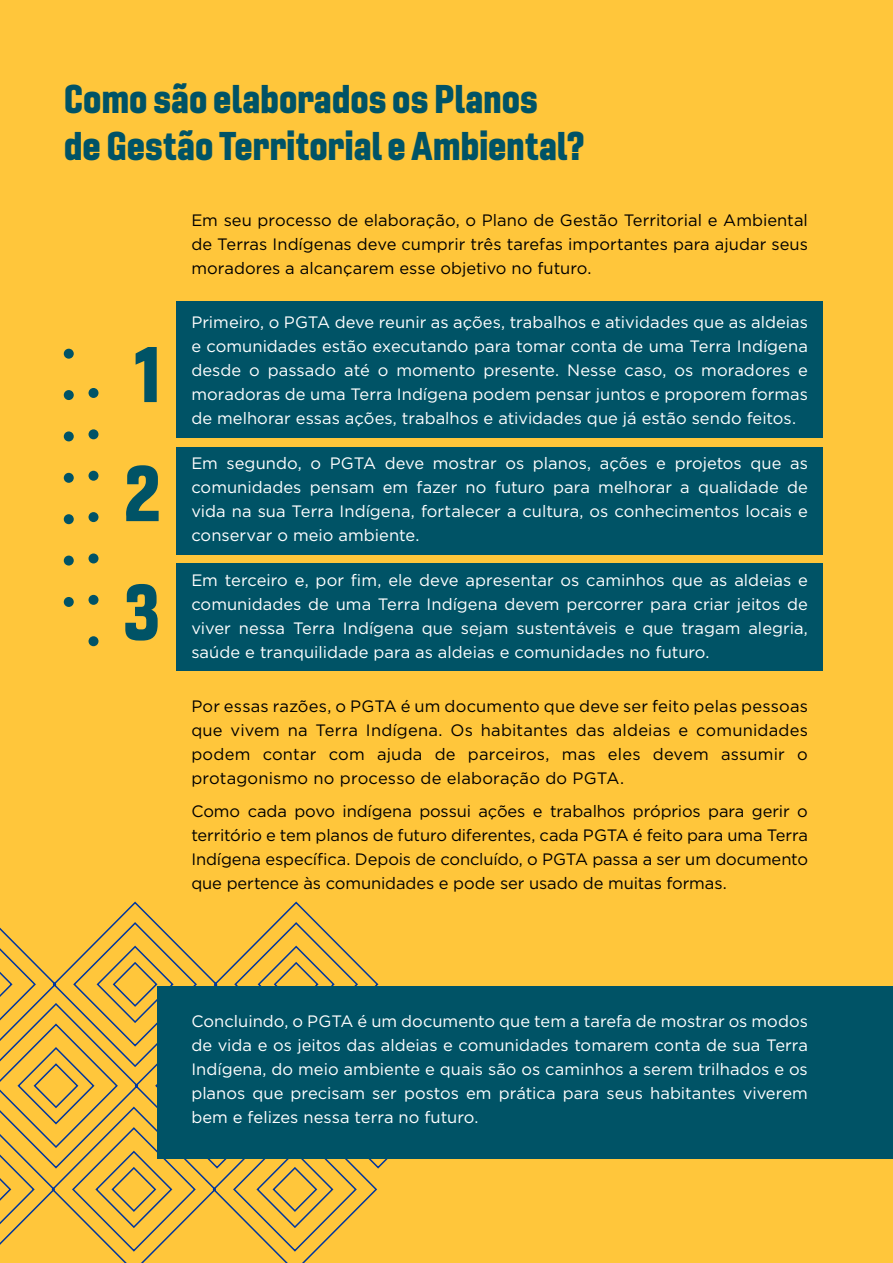
<style>
.page{position:relative;width:893px;height:1263px;background:#ffc63b}
.page>*{position:absolute;margin:0;border:0;box-sizing:border-box;transform-origin:0 0}
.t1{font:76.5px/118.8px "Gineso Con Bla";color:#005366;text-align:justify}
.t2{font:39px/46.8px "Gineso Con Bla";letter-spacing:-.005em;color:#005366}
.t3{font:16.5px/24px "Gotham";color:#fff;text-align:justify}
.t4{font:16.5px/24px "Gotham";color:#000;text-align:justify}
</style>
<div class="page">
<svg style="left:0;top:901px;width:388px;height:362px"></svg>
<div style="left:157px;top:986px;width:736px;height:173px;background:#005366"></div>
<div style="left:176px;top:301px;width:646px;height:137px;background:#005366"></div>
<div style="left:176px;top:447px;width:646px;height:107px;background:#005366"></div>
<div style="left:176px;top:563px;width:646px;height:107px;background:#005366"></div>
<div style="left:64px;top:597px;width:10px;height:10px;background:#005366;border-radius:50%"></div>
<div style="left:64px;top:556px;width:10px;height:9px;background:#005366;border-radius:50%"></div>
<div style="left:64px;top:514px;width:10px;height:10px;background:#005366;border-radius:50%"></div>
<div style="left:64px;top:473px;width:10px;height:10px;background:#005366;border-radius:50%"></div>
<div style="left:64px;top:431px;width:10px;height:10px;background:#005366;border-radius:50%"></div>
<div style="left:64px;top:390px;width:10px;height:10px;background:#005366;border-radius:50%"></div>
<div style="left:64px;top:349px;width:10px;height:10px;background:#005366;border-radius:50%"></div>
<div style="left:89px;top:636px;width:9px;height:10px;background:#005366;border-radius:50%"></div>
<div style="left:89px;top:595px;width:9px;height:10px;background:#005366;border-radius:50%"></div>
<div style="left:89px;top:553px;width:9px;height:10px;background:#005366;border-radius:50%"></div>
<div style="left:89px;top:512px;width:9px;height:10px;background:#005366;border-radius:50%"></div>
<div style="left:89px;top:471px;width:9px;height:10px;background:#005366;border-radius:50%"></div>
<div style="left:89px;top:429px;width:9px;height:10px;background:#005366;border-radius:50%"></div>
<div style="left:89px;top:388px;width:9px;height:10px;background:#005366;border-radius:50%"></div>
<h2 class="t2" style="left:64px;top:75px;width:522px">Como são elaborados os Planos<br>de Gestão Territorial e Ambiental?</h2>
<h1 class="t1" style="left:123px;top:314px;width:39px">1<br>2<br>3</h1>
<p class="t4" style="left:191px;top:208px;width:618px">Em seu processo de elaboração, o Plano de Gestão Territorial e Ambiental de Terras Indígenas deve cumprir três tarefas importantes para ajudar seus moradores a alcançarem esse objetivo no futuro.</p>
<p class="t3" style="left:191px;top:309px;width:618px">Primeiro, o PGTA deve reunir as ações, trabalhos e atividades que as aldeias e comunidades estão executando para tomar conta de uma Terra Indígena desde o passado até o momento presente. Nesse caso, os moradores e moradoras de uma Terra Indígena podem pensar juntos e proporem formas de melhorar essas ações, trabalhos e atividades que já estão sendo feitos.</p>
<p class="t3" style="left:191px;top:451px;width:618px">Em segundo, o PGTA deve mostrar os planos, ações e projetos que as comunidades pensam em fazer no futuro para melhorar a qualidade de vida na sua Terra Indígena, fortalecer a cultura, os conhecimentos locais e conservar o meio ambiente.</p>
<p class="t3" style="left:191px;top:568px;width:618px">Em terceiro e, por fim, ele deve apresentar os caminhos que as aldeias e comunidades de uma Terra Indígena devem percorrer para criar jeitos de viver nessa Terra Indígena que sejam sustentáveis e que tragam alegria, saúde e tranquilidade para as aldeias e comunidades no futuro.</p>
<p class="t4" style="left:191px;top:694px;width:618px">Por essas razões, o PGTA é um documento que deve ser feito pelas pessoas que vivem na Terra Indígena. Os habitantes das aldeias e comunidades podem contar com ajuda de parceiros, mas eles devem assumir o protagonismo no processo de elaboração do PGTA.</p>
<p class="t4" style="left:191px;top:798px;width:618px">Como cada povo indígena possui ações e trabalhos próprios para gerir o território e tem planos de futuro diferentes, cada PGTA é feito para uma Terra Indígena específica. Depois de concluído, o PGTA passa a ser um documento que pertence às comunidades e pode ser usado de muitas formas.</p>
<p class="t3" style="left:191px;top:1009px;width:618px">Concluindo, o PGTA é um documento que tem a tarefa de mostrar os modos de vida e os jeitos das aldeias e comunidades tomarem conta de sua Terra Indígena, do meio ambiente e quais são os caminhos a serem trilhados e os planos que precisam ser postos em prática para seus habitantes viverem bem e felizes nessa terra no futuro.</p>
</div>
